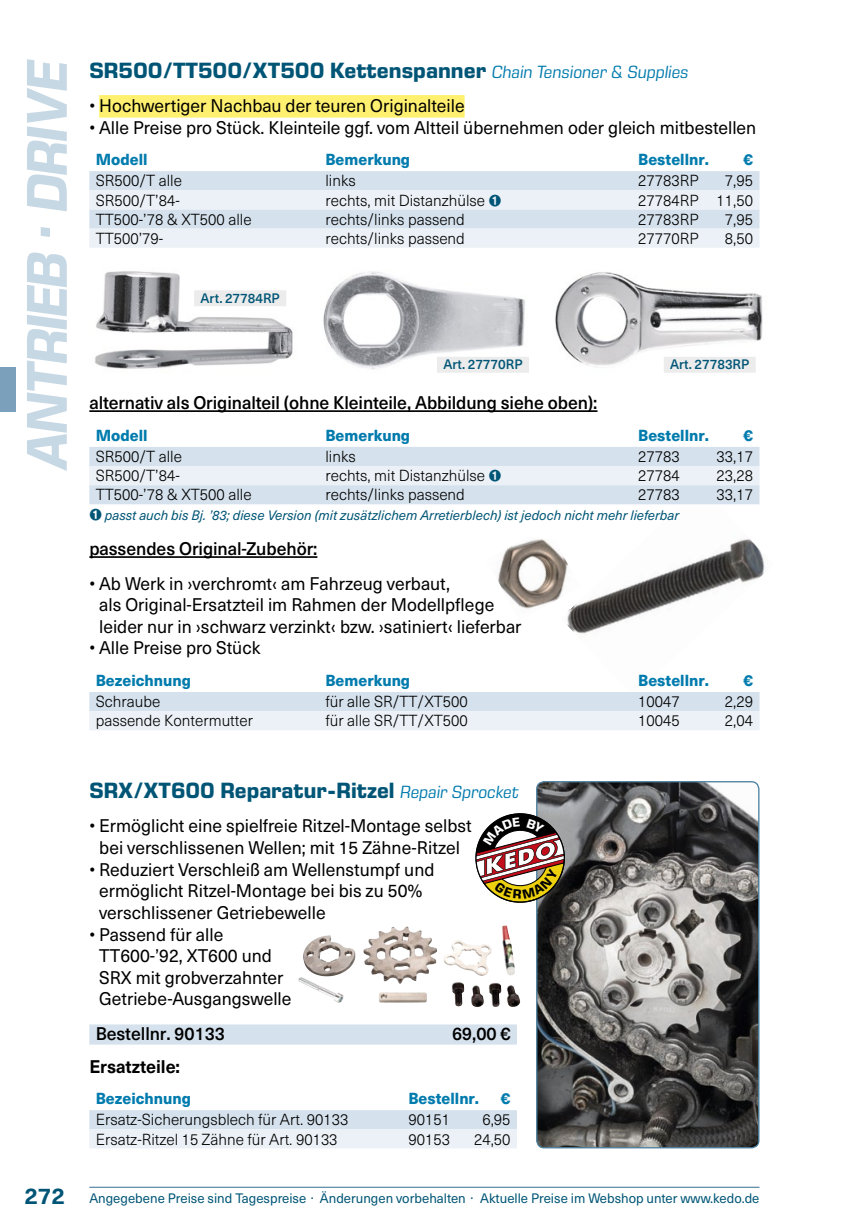
<style>
.page{position:relative;width:868px;height:1225px;background:#fff}
.page>*{position:absolute;margin:0;border:0;box-sizing:border-box;transform-origin:0 0}
.t1{font:italic 700 58.5px "Eurostile Next Pro";letter-spacing:-.02em;color:#c7d8e5}
.t2{font:700 22.5px "Eurostile Next Pro";color:#005576}
.t3{font:18px/21.6px "Neue Haas Unica Pro";color:#000}
.t4{font:500 18px "Neue Haas Unica Pro";letter-spacing:-.005em;color:#000}
.t5{font:700 18px "Neue Haas Unica Pro";letter-spacing:-.005em;color:#000}
.t6{font:300 15.75px "Neue Haas Unica Pro";color:#000}
.t7{font:800 15.75px "Neue Haas Unica Pro";color:#007bad}
.t8{font:13.5px "Neue Haas Unica Pro";color:#005576}
.t9{font:italic 13.5px "Neue Haas Unica Pro";color:#005576}
.t10{font:500 13.5px "Neue Haas Unica Pro";color:#005576}
.s1{font-weight:400;font-style:italic;font-size:18px;color:#007bad}
.s2{font-family:"Currency Pi BT";font-weight:400;color:#005576}
.s3{font-family:"Currency Pi BT";font-style:normal;font-size:15.75px}
.s4{font-weight:700;font-size:22.5px}
</style>
<div class="page">
<hr style="left:89px;top:1186px;width:670px;height:1px;background:#4a7f9f">
<div style="left:0;top:367px;width:16px;height:45px;background:#7ba0bb"></div>
<img style="left:498px;top:539px;width:62px;height:70px">
<img style="left:560px;top:486px;width:205px;height:210px">
<hr style="left:89px;top:410px;width:508px;height:2px;background:#000">
<svg style="left:89px;top:447px;width:670px;height:57px;background:#dce6ef"></svg>
<hr style="left:89px;top:556px;width:228px;height:2px;background:#000">
<svg style="left:89px;top:692px;width:670px;height:38px;background:#e0e9f1"></svg>
<img style="left:95px;top:271px;width:198px;height:98px">
<img style="left:323px;top:271px;width:202px;height:98px">
<img style="left:555px;top:272px;width:208px;height:100px">
<div style="left:99px;top:95px;width:365px;height:23px;background:#fff16f"></div>
<svg style="left:89px;top:171px;width:670px;height:77px;background:#e0e9f1"></svg>
<div style="left:194px;top:290px;width:92px;height:16px;background:#ececec"></div>
<div style="left:437px;top:357px;width:92px;height:16px;background:#ececec"></div>
<div style="left:663px;top:357px;width:92px;height:16px;background:#ececec"></div>
<div style="left:89px;top:1024px;width:428px;height:20px;background:#d5e1ec"></div>
<svg style="left:89px;top:1110px;width:428px;height:38px;background:#e0e9f1"></svg>
<img style="left:536px;top:781px;width:222px;height:366px">
<div style="left:536px;top:781px;width:223px;height:367px;border:1px solid #4a7f9f;border-radius:7px"></div>
<img style="left:502px;top:925px;width:13px;height:50px">
<svg style="left:475px;top:813px;width:94px;height:94px"></svg>
<h1 class="t1" style="left:14px;top:469px;width:412px;rotate:-90deg">Antrieb · Drive</h1>
<p class="t2" style="left:89px;top:57px;width:600px">SR500/TT500/XT500 Kettenspanner <span class="s1">Chain Tensioner &amp; Supplies</span></p>
<p class="t3" style="left:89px;top:95px;width:377px">• Hochwertiger Nachbau der teuren Originalteile</p>
<p class="t3" style="left:89px;top:117px;width:668px">• Alle Preise pro Stück. Kleinteile ggf. vom Altteil übernehmen oder gleich mitbestellen</p>
<p class="t7" style="left:96px;top:149px;width:53px">Modell</p>
<p class="t7" style="left:325px;top:149px;width:86px">Bemerkung</p>
<p class="t7" style="left:638px;top:149px;width:72px">Bestellnr.</p>
<p class="t7" style="left:743px;top:149px;width:11px">€</p>
<p class="t6" style="left:96px;top:171px;width:88px">SR500/T alle</p>
<p class="t6" style="left:325px;top:171px;width:32px">links</p>
<p class="t6" style="left:638px;top:171px;width:62px">27783RP</p>
<p class="t6" style="left:724px;top:171px;width:30px">7,95</p>
<p class="t6" style="left:96px;top:191px;width:86px">SR500/T’84-</p>
<p class="t6" style="left:325px;top:191px;width:177px">rechts, mit Distanzhülse <span class="s2">!</span></p>
<p class="t6" style="left:638px;top:191px;width:116px">27784RP 11,50</p>
<p class="t6" style="left:96px;top:210px;width:157px">TT500-’78 &amp; XT500 alle</p>
<p class="t6" style="left:325px;top:210px;width:141px">rechts/links passend</p>
<p class="t6" style="left:638px;top:210px;width:62px">27783RP</p>
<p class="t6" style="left:724px;top:210px;width:30px">7,95</p>
<p class="t6" style="left:96px;top:229px;width:69px">TT500’79-</p>
<p class="t6" style="left:325px;top:229px;width:141px">rechts/links passend</p>
<p class="t6" style="left:638px;top:229px;width:62px">27770RP</p>
<p class="t6" style="left:724px;top:229px;width:30px">8,50</p>
<p class="t10" style="left:200px;top:290px;width:81px">Art. 27784RP</p>
<p class="t10" style="left:443px;top:356px;width:81px">Art. 27770RP</p>
<p class="t10" style="left:670px;top:356px;width:81px">Art. 27783RP</p>
<p class="t4" style="left:89px;top:392px;width:509px">alternativ als Originalteil (ohne Kleinteile, Abbildung siehe oben):</p>
<p class="t7" style="left:96px;top:425px;width:53px">Modell</p>
<p class="t7" style="left:325px;top:425px;width:86px">Bemerkung</p>
<p class="t7" style="left:638px;top:425px;width:72px">Bestellnr.</p>
<p class="t7" style="left:743px;top:425px;width:11px">€</p>
<p class="t6" style="left:96px;top:447px;width:88px">SR500/T alle</p>
<p class="t6" style="left:325px;top:447px;width:32px">links</p>
<p class="t6" style="left:638px;top:447px;width:43px">27783</p>
<p class="t6" style="left:716px;top:447px;width:38px">33,17</p>
<p class="t6" style="left:96px;top:466px;width:86px">SR500/T’84-</p>
<p class="t6" style="left:325px;top:466px;width:177px">rechts, mit Distanzhülse <span class="s2">!</span></p>
<p class="t6" style="left:638px;top:466px;width:43px">27784</p>
<p class="t6" style="left:716px;top:466px;width:38px">23,28</p>
<p class="t6" style="left:96px;top:485px;width:157px">TT500-’78 &amp; XT500 alle</p>
<p class="t6" style="left:325px;top:485px;width:141px">rechts/links passend</p>
<p class="t6" style="left:638px;top:485px;width:43px">27783</p>
<p class="t6" style="left:716px;top:485px;width:38px">33,17</p>
<p class="t9" style="left:89px;top:507px;width:591px"><span class="s3">!</span> passt auch bis Bj. ’83; diese Version (mit zusätzlichem Arretierblech) ist jedoch nicht mehr lieferbar</p>
<p class="t4" style="left:89px;top:538px;width:229px">passendes Original-Zubehör:</p>
<p class="t3" style="left:99px;top:573px;width:424px;text-indent:-10px">• Ab Werk in ›verchromt‹ am Fahrzeug verbaut,<br>als Original-Ersatzteil im Rahmen der Modellpflege leider nur in ›schwarz verzinkt‹ bzw. ›satiniert‹ lieferbar</p>
<p class="t3" style="left:89px;top:637px;width:172px">• Alle Preise pro Stück</p>
<p class="t7" style="left:96px;top:670px;width:97px">Bezeichnung</p>
<p class="t7" style="left:325px;top:670px;width:86px">Bemerkung</p>
<p class="t7" style="left:638px;top:670px;width:72px">Bestellnr.</p>
<p class="t7" style="left:743px;top:670px;width:11px">€</p>
<p class="t6" style="left:96px;top:692px;width:66px">Schraube</p>
<p class="t6" style="left:325px;top:692px;width:144px">für alle SR/TT/XT500</p>
<p class="t6" style="left:638px;top:692px;width:43px">10047</p>
<p class="t6" style="left:724px;top:692px;width:30px">2,29</p>
<p class="t6" style="left:96px;top:711px;width:159px">passende Kontermutter</p>
<p class="t6" style="left:325px;top:711px;width:144px">für alle SR/TT/XT500</p>
<p class="t6" style="left:638px;top:711px;width:43px">10045</p>
<p class="t6" style="left:724px;top:711px;width:30px">2,04</p>
<p class="t2" style="left:89px;top:777px;width:430px">SRX/XT600 Reparatur-Ritzel <span class="s1">Repair Sprocket</span></p>
<p class="t3" style="left:89px;top:815px;width:384px;text-align:center">• Ermöglicht eine spielfreie Ritzel-Montage selbst bei verschlissenen Wellen; mit 15 Zähne-Ritzel</p>
<p class="t3" style="left:99px;top:858px;width:337px;text-indent:-10px">• Reduziert Verschleiß am Wellenstumpf und ermöglicht Ritzel-Montage bei bis zu 50% verschlissener Getriebewelle</p>
<p class="t3" style="left:99px;top:923px;width:194px;text-indent:-10px">• Passend für alle<br>TT600-ʼ92, XT600 und<br>SRX mit grobverzahnter<br>Getriebe-Ausgangswelle</p>
<p class="t4" style="left:96px;top:1023px;width:131px">Bestellnr. 90133</p>
<p class="t4" style="left:452px;top:1023px;width:60px">69,00 €</p>
<p class="t5" style="left:89px;top:1055px;width:92px">Ersatzteile:</p>
<p class="t7" style="left:96px;top:1088px;width:97px">Bezeichnung</p>
<p class="t7" style="left:408px;top:1088px;width:72px">Bestellnr.</p>
<p class="t7" style="left:501px;top:1088px;width:11px">€</p>
<p class="t6" style="left:96px;top:1110px;width:254px">Ersatz-Sicherungsblech für Art. 90133</p>
<p class="t6" style="left:408px;top:1110px;width:43px">90151</p>
<p class="t6" style="left:482px;top:1110px;width:30px">6,95</p>
<p class="t6" style="left:96px;top:1129px;width:243px">Ersatz-Ritzel 15 Zähne für Art. 90133</p>
<p class="t6" style="left:408px;top:1129px;width:43px">90153</p>
<p class="t6" style="left:474px;top:1129px;width:38px">24,50</p>
<p class="t8" style="left:24px;top:1190px;width:736px"><span class="s4">272</span> Angegebene Preise sind Tagespreise · Änderungen vorbehalten · Aktuelle Preise im Webshop unter www.kedo.de</p>
</div>
